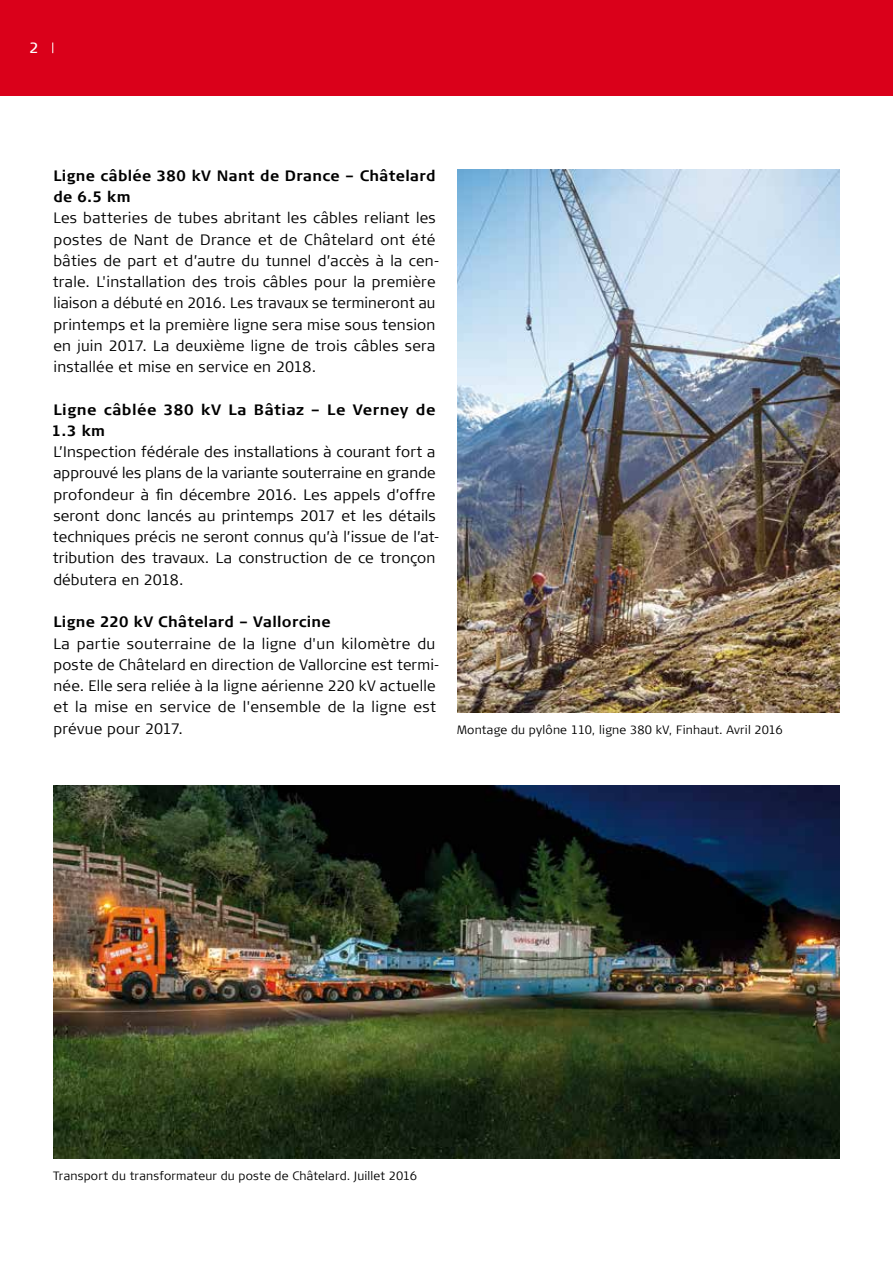
<style>
.page{position:relative;width:893px;height:1263px;background:#fff}
.page>*{position:absolute;margin:0;border:0;box-sizing:border-box;transform-origin:0 0}
.t1{font:300 15px/21.3px "Signa Column";letter-spacing:.015em;color:#000}
.t2{font:700 15px/21.3px "Signa Column";letter-spacing:.025em;color:#000}
.t3{font:15px "Signa Column";color:#fff}
.t4{font:300 12px "Signa Column";letter-spacing:.015em;color:#000}
</style>
<div class="page">
<div style="left:0;top:0;width:893px;height:96px;background:#da001a"></div>
<img style="left:53px;top:786px;width:787px;height:373px">
<img style="left:457px;top:169px;width:383px;height:543px">
<p class="t3" style="left:29px;top:39px;width:11px">2</p>
<p class="t2" style="left:53px;top:165px;width:384px">Ligne câblée 380 kV Nant de Drance – Châtelard de 6.5 km</p>
<p class="t1" style="left:53px;top:207px;width:389px">Les batteries de tubes abritant les câbles reliant les postes de Nant de Drance et de Châtelard ont été bâties de part et d’autre du tunnel d’accès à la cen&shy;trale. L'installation des trois câbles pour la première liaison a débuté en 2016. Les travaux se termineront au printemps et la première ligne sera mise sous tension en juin 2017. La deuxième ligne de trois câbles sera installée et mise en service en 2018.</p>
<p class="t2" style="left:52px;top:399px;width:385px">Ligne câblée 380 kV La Bâtiaz – Le Verney de<br>1.3 km</p>
<p class="t1" style="left:53px;top:441px;width:389px">L’Inspection fédérale des installations à courant fort a approuvé les plans de la variante souterraine en grande profondeur à fin décembre 2016. Les appels d’offre seront donc lancés au printemps 2017 et les détails techniques précis ne seront connus qu’à l’issue de l’at&shy;tribution des travaux. La construction de ce tronçon débutera en 2018.</p>
<p class="t2" style="left:53px;top:611px;width:279px">Ligne 220 kV Châtelard – Vallorcine</p>
<p class="t1" style="left:53px;top:633px;width:388px">La partie souterraine de la ligne d'un kilomètre du poste de Châtelard en direction de Vallorcine est termi&shy;née. Elle sera reliée à la ligne aérienne 220 kV actuelle et la mise en service de l'ensemble de la ligne est prévue pour 2017.</p>
<p class="t4" style="left:457px;top:722px;width:327px">Montage du pylône 110, ligne 380 kV, Finhaut. Avril 2016</p>
<p class="t4" style="left:53px;top:1169px;width:366px">Transport du transformateur du poste de Châtelard. Juillet 2016</p>
</div>
